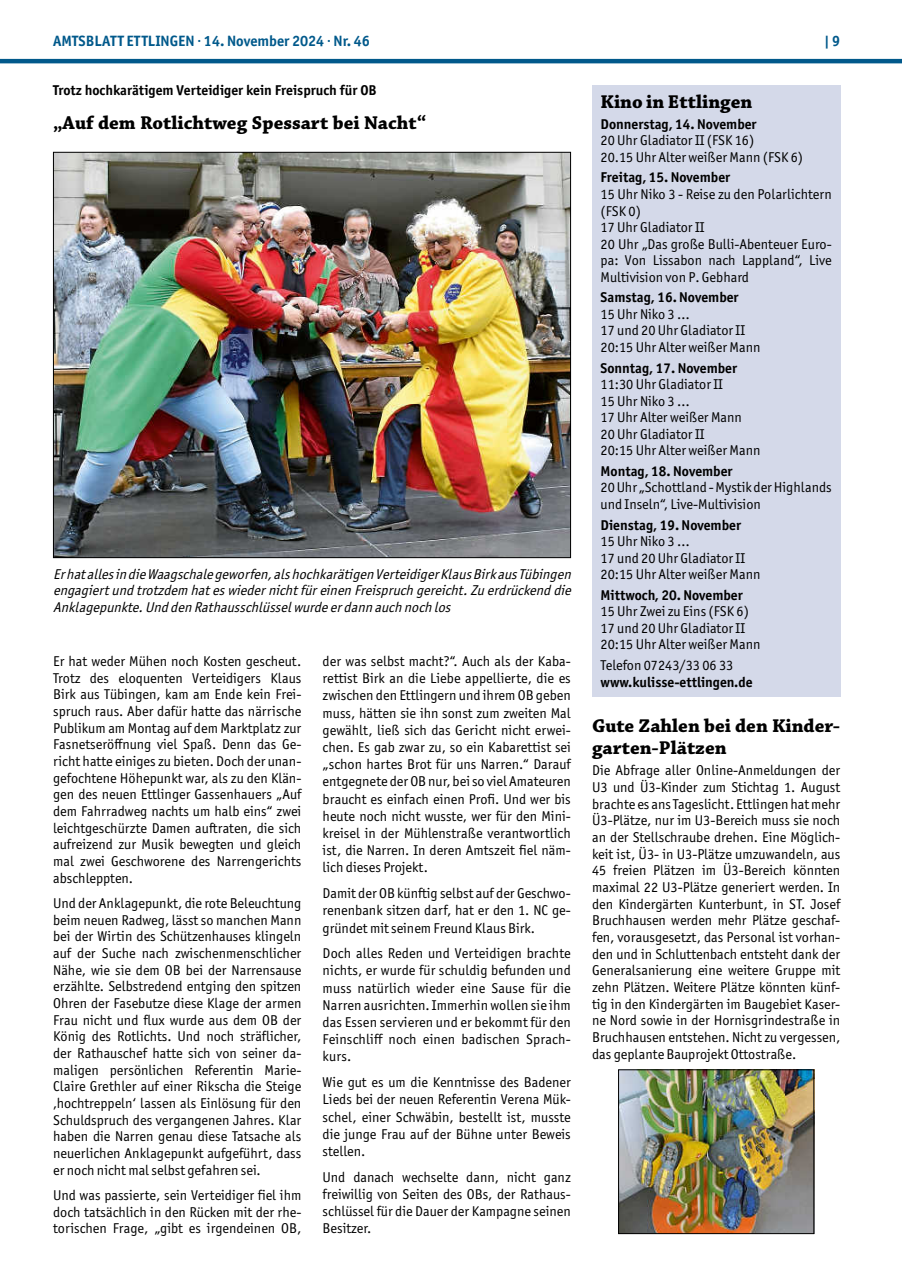
<style>
.page{position:relative;width:902px;height:1280px;background:#fff}
.page>*{position:absolute;margin:0;border:0;box-sizing:border-box;transform-origin:0 0}
.t1{font:700 19.5px/22.8px "Chaparral Pro";color:#000}
.t2{font:700 15px "Officina Sans ITC Pro";color:#01598b}
.t3{font:14.25px/16.6px "Officina Sans ITC Pro";color:#000;text-align:justify}
.t4{font:italic 14.25px/16.5px "Officina Sans ITC Pro";color:#000;text-align:justify}
.t5{font:700 14.25px "Officina Sans ITC Pro";color:#000}
</style>
<div class="page">
<hr style="left:0;top:59px;width:901px;height:4px;background:#01598b">
<img style="left:55px;top:154px;width:513px;height:402px">
<div style="left:592px;top:85px;width:248px;height:612px;background:#d4d9e9"></div>
<img style="left:620px;top:1071px;width:192px;height:161px">
<div style="left:618px;top:1069px;width:196px;height:165px;border:1px solid #000"></div>
<p class="t2" style="left:53px;top:31px;width:318px">AMTSBLATT ETTLINGEN · 14. November 2024 · Nr. 46</p>
<p class="t2" style="left:824px;top:31px;width:18px">| 9</p>
<p class="t5" style="left:53px;top:82px;width:325px">Trotz hochkarätigem Verteidiger kein Freispruch für OB</p>
<h1 class="t1" style="left:53px;top:112px;width:374px">„Auf dem Rotlichtweg Spessart bei Nacht“</h1>
<h1 class="t1" style="left:600px;top:91px;width:153px">Kino in Ettlingen</h1>
<p class="t5" style="left:600px;top:115px;width:157px">Donnerstag, 14. November</p>
<p class="t3" style="left:600px;top:132px;width:204px">20 Uhr Gladiator II (FSK 16)<br>20.15 Uhr Alter weißer Mann (FSK 6)</p>
<p class="t5" style="left:600px;top:169px;width:131px">Freitag, 15. November</p>
<p class="t3" style="left:600px;top:186px;width:233px;text-align:left">15 Uhr Niko 3 - Reise zu den Polarlichtern (FSK 0)<br>17 Uhr Gladiator II<br>20 Uhr „Das große Bulli-Abenteuer Euro&shy;pa: Von Lissabon nach Lappland“, Live<br>Multivision von P. Gebhard</p>
<p class="t5" style="left:600px;top:289px;width:139px">Samstag, 16. November</p>
<p class="t3" style="left:600px;top:306px;width:161px;text-align:left">15 Uhr Niko 3 …<br>17 und 20 Uhr Gladiator II<br>20:15 Uhr Alter weißer Mann</p>
<p class="t5" style="left:600px;top:359px;width:138px">Sonntag, 17. November</p>
<p class="t3" style="left:600px;top:376px;width:161px;text-align:left">11:30 Uhr Gladiator II<br>15 Uhr Niko 3 …<br>17 Uhr Alter weißer Mann<br>20 Uhr Gladiator II<br>20:15 Uhr Alter weißer Mann</p>
<p class="t5" style="left:600px;top:462px;width:133px">Montag, 18. November</p>
<p class="t3" style="left:600px;top:479px;width:233px">20 Uhr „Schottland - Mystik der Highlands und Inseln“, Live-Multivision</p>
<p class="t5" style="left:600px;top:516px;width:142px">Dienstag, 19. November</p>
<p class="t3" style="left:600px;top:533px;width:161px;text-align:left">15 Uhr Niko 3 …<br>17 und 20 Uhr Gladiator II<br>20:15 Uhr Alter weißer Mann</p>
<p class="t5" style="left:600px;top:586px;width:144px">Mittwoch, 20. November</p>
<p class="t3" style="left:600px;top:603px;width:161px;text-align:left">15 Uhr Zwei zu Eins (FSK 6)<br>17 und 20 Uhr Gladiator II<br>20:15 Uhr Alter weißer Mann</p>
<p class="t3" style="left:600px;top:657px;width:134px">Telefon 07243/33 06 33</p>
<p class="t5" style="left:600px;top:673px;width:154px">www.kulisse-ettlingen.de</p>
<p class="t4" style="left:53px;top:566px;width:523px">Erhatallesin dieWaagschalegeworfen,alshochkarätigen VerteidigerKlausBirkausTübingen engagiertundtrotzdem hateswiedernichtfüreinen Freispruch gereicht.Zuerdrückenddie Anklagepunkte.Undden Rathausschlüsselwurdeerdann auch noch los</p>
<p class="t3" style="left:53px;top:653px;width:250px">Er hat weder Mühen noch Kosten gescheut.<br>Trotz des eloquenten Verteidigers Klaus Birk aus Tübingen, kam am Ende kein Frei&shy;spruch raus. Aber dafür hatte das närrische Publikum am Montag auf dem Marktplatz zur Fasnetseröffnung viel Spaß. Denn das Ge&shy;richt hatte einiges zu bieten. Doch der unan&shy;gefochtene Höhepunkt war, als zu den Klän&shy;gen des neuen Ettlinger Gassenhauers „Auf dem Fahrradweg nachts um halb eins“ zwei leichtgeschürzte Damen auftraten, die sich aufreizend zur Musik bewegten und gleich mal zwei Geschworene des Narrengerichts abschleppten.</p>
<p class="t3" style="left:53px;top:895px;width:250px">Und der Anklagepunkt, die rote Beleuchtung beim neuen Radweg, lässt so manchen Mann bei der Wirtin des Schützenhauses klingeln auf der Suche nach zwischenmenschlicher Nähe, wie sie dem OB bei der Narrensause erzählte. Selbstredend entging den spitzen Ohren der Fasebutze diese Klage der armen Frau nicht und flux wurde aus dem OB der König des Rotlichts. Und noch sträflicher, der Rathauschef hatte sich von seiner da&shy;maligen persönlichen Referentin Marie-Claire Grethler auf einer Rikscha die Steige ‚hochtreppeln‘ lassen als Einlösung für den Schuldspruch des vergangenen Jahres. Klar haben die Narren genau diese Tatsache als neuerlichen Anklagepunkt aufgeführt, dass er noch nicht mal selbst gefahren sei.</p>
<p class="t3" style="left:53px;top:1187px;width:250px">Und was passierte, sein Verteidiger fiel ihm doch tatsächlich in den Rücken mit der rhe&shy;torischen Frage, „gibt es irgendeinen OB,</p>
<p class="t3" style="left:322px;top:652px;width:250px;line-height:17.2px">der was selbst macht?“. Auch als der Kaba&shy;rettist Birk an die Liebe appellierte, die es zwischen den Ettlingern und ihrem OB geben muss, hätten sie ihn sonst zum zweiten Mal gewählt, ließ sich das Gericht nicht erwei&shy;chen. Es gab zwar zu, so ein Kabarettist sei „schon hartes Brot für uns Narren.“ Darauf entgegnete der OB nur, bei so viel Amateuren braucht es einfach einen Profi. Und wer bis heute noch nicht wusste, wer für den Mini&shy;kreisel in der Mühlenstraße verantwortlich ist, die Narren. In deren Amtszeit fiel näm&shy;lich dieses Projekt.</p>
<p class="t3" style="left:322px;top:885px;width:250px;line-height:17.2px">Damit der OB künftig selbst auf der Geschwo&shy;renenbank sitzen darf, hat er den 1. NC ge&shy;gründet mit seinem Freund Klaus Birk.</p>
<p class="t3" style="left:322px;top:945px;width:250px;line-height:17.2px">Doch alles Reden und Verteidigen brachte nichts, er wurde für schuldig befunden und muss natürlich wieder eine Sause für die Narren ausrichten. Immerhin wollen sie ihm das Essen servieren und er bekommt für den Feinschliff noch einen badischen Sprach&shy;kurs.</p>
<p class="t3" style="left:322px;top:1074px;width:250px;line-height:17.2px">Wie gut es um die Kenntnisse des Badener Lieds bei der neuen Referentin Verena Mük&shy;schel, einer Schwäbin, bestellt ist, musste die junge Frau auf der Bühne unter Beweis stellen.</p>
<p class="t3" style="left:322px;top:1168px;width:250px;line-height:17.2px">Und danach wechselte dann, nicht ganz freiwillig von Seiten des OBs, der Rathaus&shy;schlüssel für die Dauer der Kampagne seinen Besitzer.</p>
<h1 class="t1" style="left:592px;top:715px;width:250px">Gute Zahlen bei den Kinder&shy;garten-Plätzen</h1>
<p class="t3" style="left:592px;top:762px;width:250px">Die Abfrage aller Online-Anmeldungen der U3 und Ü3-Kinder zum Stichtag 1. August brachte es ans Tageslicht. Ettlingen hat mehr Ü3-Plätze, nur im U3-Bereich muss sie noch an der Stellschraube drehen. Eine Möglich&shy;keit ist, Ü3- in U3-Plätze umzuwandeln, aus 45 freien Plätzen im Ü3-Bereich könnten maximal 22 U3-Plätze generiert werden. In den Kindergärten Kunterbunt, in ST. Josef Bruchhausen werden mehr Plätze geschaf&shy;fen, vorausgesetzt, das Personal ist vorhan&shy;den und in Schluttenbach entsteht dank der Generalsanierung eine weitere Gruppe mit zehn Plätzen. Weitere Plätze könnten künf&shy;tig in den Kindergärten im Baugebiet Kaser&shy;ne Nord sowie in der Hornisgrindestraße in Bruchhausen entstehen. Nicht zu vergessen, das geplante Bauprojekt Ottostraße.</p>
</div>
